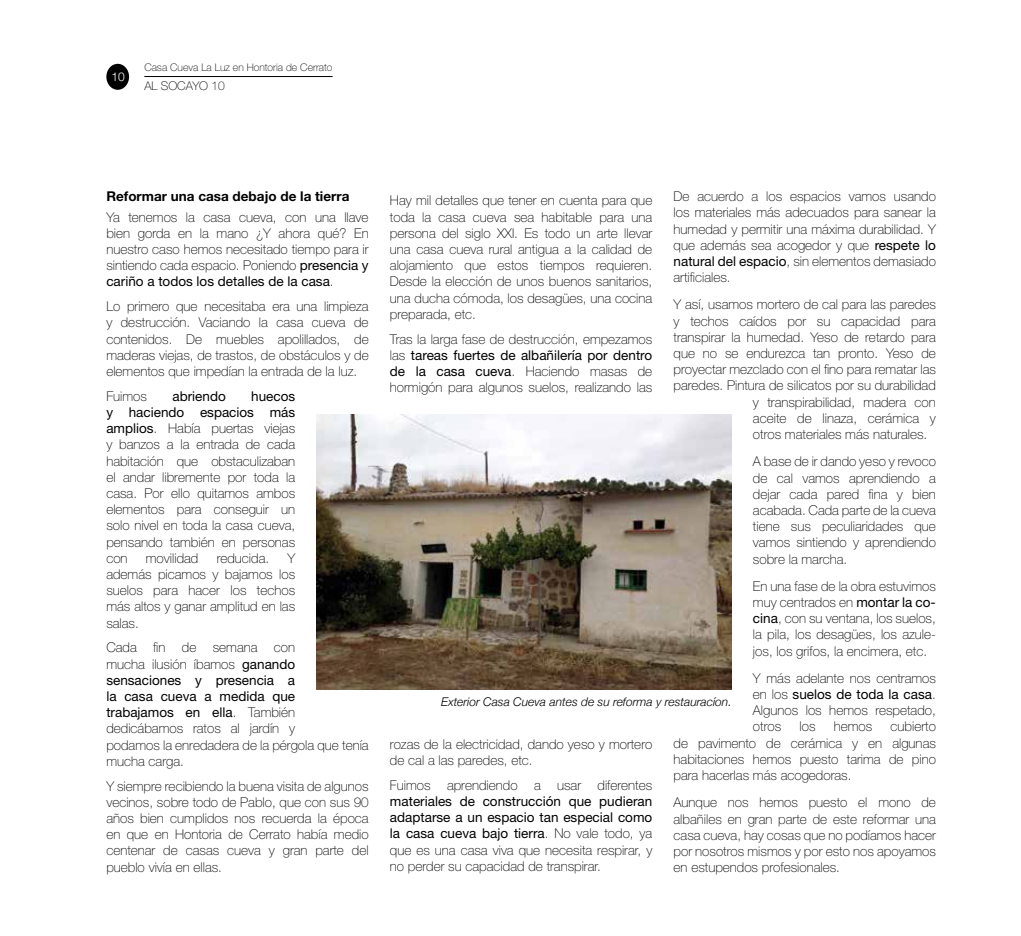
<style>
.page{position:relative;width:1021px;height:936px;background:#fff}
.page>*{position:absolute;margin:0;border:0;box-sizing:border-box;transform-origin:0 0}
.t1{font:100 13.5px/16.2px "Helvetica Neue LT Std";color:#000;text-align:justify}
.t2{font:13.5px/16.2px "Helvetica Neue LT Std";color:#000;text-align:justify}
.t3{font:700 13.5px "Helvetica Neue LT Std";color:#000}
.t4{font:italic 300 12px "Helvetica Neue";color:#000}
.t5{font:100 12px "Helvetica Neue LT Std";color:#000}
.t6{font:300 12px "Helvetica Neue LT Std";color:#fff}
.t7{font:100 10.5px "Helvetica Neue LT Std";color:#000}
.s1{font-weight:400}
.s2{font-weight:100}
</style>
<div class="page">
<hr style="left:144px;top:76px;width:188px;height:1px;background:#000">
<div style="left:106px;top:64px;width:23px;height:26px;background:#000;border-radius:50%"></div>
<img style="left:316px;top:415px;width:415px;height:274px">
<p class="t6" style="left:111px;top:70px;width:15px">10</p>
<p class="t7" style="left:144px;top:62px;width:190px">Casa Cueva La Luz en Hontoria de Cerrato</p>
<p class="t5" style="left:144px;top:79px;width:82px">AL SOCAYO 10</p>
<p class="t3" style="left:106px;top:188px;width:244px">Reformar una casa debajo de la tierra</p>
<p class="t1" style="left:106px;top:209px;width:264px">Ya tenemos la casa cueva, con una llave bien gorda en la mano ¿Y ahora qué? En nuestro caso hemos necesitado tiempo para ir sintiendo cada espacio. Poniendo <span class="s1">presencia y cariño a todos los detalles de la casa</span>.</p>
<p class="t1" style="left:106px;top:298px;width:264px">Lo primero que necesitaba era una limpieza y destrucción. Vaciando la casa cueva de contenidos. De muebles apolillados, de maderas viejas, de trastos, de obstáculos y de elementos que impedían la entrada de la luz.</p>
<p class="t1" style="left:106px;top:388px;width:42px">Fuimos</p>
<p class="t2" style="left:172px;top:387px;width:55px">abriendo</p>
<p class="t1" style="left:106px;top:388px;width:190px;text-indent:145px"><span class="s1">huecos y haciendo espacios más amplios</span>. Había puertas viejas y banzos a la entrada de cada habitación que obstaculizaban el andar libremente por toda la casa. Por ello quitamos ambos elementos para conseguir un solo nivel en toda la casa cueva, pensando también en personas con</p>
<p class="t1" style="left:106px;top:550px;width:190px;text-indent:181px">Y además picamos y bajamos los suelos para hacer los techos más altos y ganar amplitud en las salas.</p>
<p class="t1" style="left:106px;top:639px;width:264px;text-align:left">Cada fin de semana con<br>mucha ilusión íbamos <span class="s1">ganando sensaciones y presencia a<br>la casa cueva a medida que<br>trabajamos en ella</span>. También dedicábamos ratos al jardín y<br>podamos la enredadera de la pérgola que tenía mucha carga.</p>
<p class="t1" style="left:106px;top:777px;width:264px">Y siempre recibiendo la buena visita de algunos vecinos, sobre todo de Pablo, que con sus 90 años bien cumplidos nos recuerda la época en que en Hontoria de Cerrato había medio centenar de casas cueva y gran parte del pueblo vivía en ellas.</p>
<p class="t1" style="left:146px;top:550px;width:54px">movilidad</p>
<p class="t1" style="left:217px;top:550px;width:54px">reducida.</p>
<p class="t1" style="left:673px;top:188px;width:264px">De acuerdo a los espacios vamos usando los materiales más adecuados para sanear la humedad y permitir una máxima durabilidad. Y que además sea acogedor y que <span class="s1">respete lo natural del espacio</span>, sin elementos demasiado artificiales.</p>
<p class="t1" style="left:673px;top:296px;width:264px">Y así, usamos mortero de cal para las paredes</p>
<p class="t1" style="left:673px;top:312px;width:264px">y techos caídos por su capacidad para</p>
<p class="t1" style="left:673px;top:329px;width:264px">transpirar la humedad. Yeso de retardo para</p>
<p class="t1" style="left:673px;top:345px;width:264px">que no se endurezca tan pronto. Yeso de</p>
<p class="t1" style="left:673px;top:361px;width:264px">proyectar mezclado con el fino para rematar las</p>
<p class="t1" style="left:673px;top:377px;width:264px">paredes. Pintura de silicatos por su durabilidad</p>
<p class="t1" style="left:753px;top:393px;width:184px">y transpirabilidad, madera con</p>
<p class="t1" style="left:753px;top:410px;width:184px">aceite de linaza, cerámica y</p>
<p class="t1" style="left:753px;top:426px;width:176px">otros materiales más naturales.</p>
<p class="t1" style="left:753px;top:453px;width:184px">A base de ir dando yeso y revoco de cal vamos aprendiendo a dejar cada pared fina y bien acabada. Cada parte de la cueva tiene sus peculiaridades que vamos sintiendo y aprendiendo sobre la marcha.</p>
<p class="t1" style="left:753px;top:578px;width:184px">En una fase de la obra estuvimos muy centrados en <span class="s1">montar la co&shy;cina</span>, con su ventana, los suelos, la pila, los desagües, los azule&shy;jos, los grifos, la encimera, etc.</p>
<p class="t1" style="left:753px;top:670px;width:184px">Y más adelante nos centramos en los <span class="s1">suelos de toda la casa</span>.<br>Algunos los hemos respetado, otros</p>
<p class="t1" style="left:390px;top:192px;width:264px">Hay mil detalles que tener en cuenta para que toda la casa cueva sea habitable para una persona del siglo XXI. Es todo un arte llevar una casa cueva rural antigua a la calidad de alojamiento que estos tiempos requieren.<br>Desde la elección de unos buenos sanitarios, una ducha cómoda, los desagües, una cocina preparada, etc.</p>
<p class="t1" style="left:390px;top:330px;width:264px">Tras la larga fase de destrucción, empezamos las <span class="s1">tareas fuertes de albañilería por dentro de la casa cueva</span>. Haciendo masas de hormigón para algunos suelos, realizando las</p>
<p class="t4" style="left:441px;top:694px;width:292px">Exterior Casa Cueva antes de su reforma y restauracíon.</p>
<p class="t1" style="left:673px;top:718px;width:264px;text-indent:217px">cubierto de pavimento de cerámica y en algunas habitaciones hemos puesto tarima de pino para hacerlas más acogedoras.</p>
<p class="t1" style="left:673px;top:794px;width:264px">Aunque nos hemos puesto el mono de albañiles en gran parte de este reformar una casa cueva, hay cosas que no podíamos hacer por nosotros mismos y por esto nos apoyamos en estupendos profesionales.</p>
<p class="t1" style="left:799px;top:718px;width:18px">los</p>
<p class="t1" style="left:833px;top:718px;width:40px">hemos</p>
<p class="t1" style="left:390px;top:735px;width:264px">rozas de la electricidad, dando yeso y mortero de cal a las paredes, etc.</p>
<p class="t1" style="left:390px;top:776px;width:264px">Fuimos aprendiendo a usar diferentes</p>
<p class="t2" style="left:390px;top:792px;width:264px">materiales de construcción que pudieran adaptarse a un espacio tan especial como la casa cueva bajo tierra<span class="s2">. No vale todo, ya que es una casa viva que necesita respirar, y no perder su capacidad de transpirar.</span></p>
</div>
